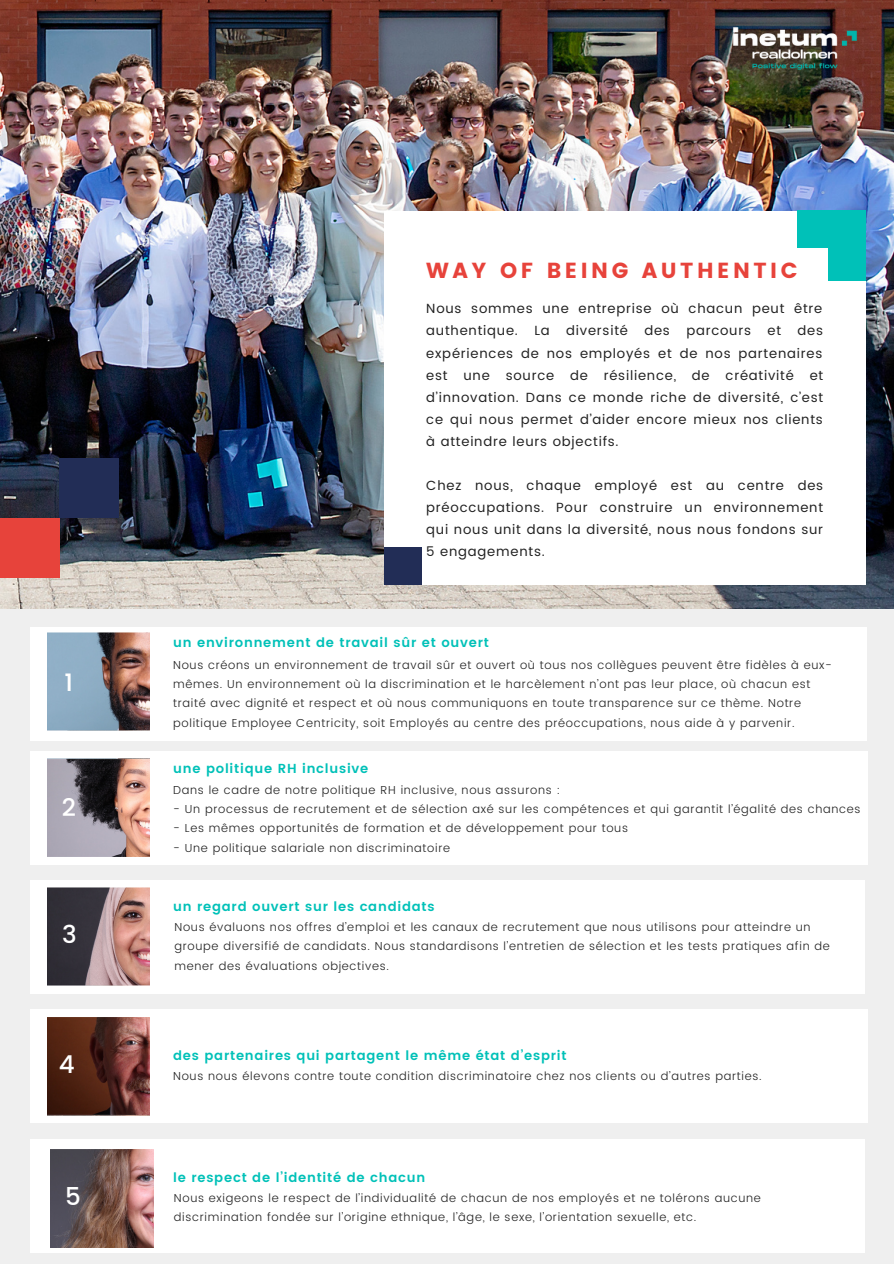
<style>
.page{position:relative;width:894px;height:1264px;background:#fff}
.page>*{position:absolute;margin:0;border:0;box-sizing:border-box;transform-origin:0 0}
.t1{font:500 24.6px "Poppins";color:#fff}
.t2{font:21.75px "Poppins";letter-spacing:.16em;color:#e7433b}
.t3{font:13.2px/22px "Poppins";letter-spacing:.06em;color:#222;text-align:justify}
.t4{font:600 13.05px "Poppins";letter-spacing:.06em;color:#00c1b8}
.t5{font:300 11.55px/19.2px "Poppins";letter-spacing:.06em;color:#222}
</style>
<div class="page">
<div style="left:0;top:0;width:893px;height:1263px;background:#efefef"></div>
<img style="left:0;top:0;width:893px;height:608px">
<div style="left:30px;top:627px;width:836px;height:114px;background:#fff"></div>
<img style="left:47px;top:632px;width:103px;height:98px">
<div style="left:384px;top:210px;width:481px;height:374px;background:#fff"></div>
<img style="left:723px;top:19px;width:143px;height:59px">
<div style="left:0;top:518px;width:60px;height:60px;background:#e7433b"></div>
<div style="left:59px;top:458px;width:60px;height:60px;background:#222d56"></div>
<div style="left:828px;top:210px;width:37px;height:38px;background:#00c1b8"></div>
<div style="left:797px;top:210px;width:37px;height:38px;background:#00c1b8"></div>
<div style="left:828px;top:243px;width:37px;height:38px;background:#00c1b8"></div>
<div style="left:384px;top:547px;width:37px;height:37px;background:#222d56"></div>
<div style="left:30px;top:751px;width:837px;height:113px;background:#fff"></div>
<div style="left:30px;top:879px;width:834px;height:114px;background:#fff"></div>
<div style="left:30px;top:1009px;width:837px;height:114px;background:#fff"></div>
<img style="left:47px;top:759px;width:103px;height:98px">
<img style="left:47px;top:887px;width:103px;height:98px">
<img style="left:47px;top:1017px;width:103px;height:98px">
<div style="left:30px;top:1138px;width:834px;height:114px;background:#fff"></div>
<img style="left:51px;top:1149px;width:102px;height:98px">
<h1 class="t1" style="left:64px;top:668px;width:10px">1</h1>
<h1 class="t1" style="left:62px;top:792px;width:16px">2</h1>
<h1 class="t1" style="left:62px;top:920px;width:16px">3</h1>
<h1 class="t1" style="left:59px;top:1050px;width:17px">4</h1>
<h1 class="t1" style="left:65px;top:1181px;width:17px">5</h1>
<h2 class="t2" style="left:426px;top:258px;width:372px">WAY OF BEING AUTHENTIC</h2>
<p class="t3" style="left:426px;top:298px;width:398px">Nous sommes une entreprise où chacun peut être authentique. La diversité des parcours et des expériences de nos employés et de nos partenaires est une source de résilience, de créativité et d’innovation. Dans ce monde riche de diversité, c’est ce qui nous permet d’aider encore mieux nos clients à atteindre leurs objectifs.</p>
<p class="t3" style="left:426px;top:474px;width:398px">Chez nous, chaque employé est au centre des préoccupations. Pour construire un environnement qui nous unit dans la diversité, nous nous fondons sur 5 engagements.</p>
<p class="t4" style="left:173px;top:635px;width:317px">un environnement de travail sûr et ouvert</p>
<p class="t5" style="left:173px;top:655px;width:660px">Nous créons un environnement de travail sûr et ouvert où tous nos collègues peuvent être fidèles à eux&shy;mêmes. Un environnement où la discrimination et le harcèlement n’ont pas leur place, où chacun est traité avec dignité et respect et où nous communiquons en toute transparence sur ce thème. Notre politique Employee Centricity, soit Employés au centre des préoccupations, nous aide à y parvenir.</p>
<p class="t4" style="left:173px;top:761px;width:197px">une politique RH inclusive</p>
<p class="t5" style="left:173px;top:780px;width:388px">Dans le cadre de notre politique RH inclusive, nous assurons :</p>
<p class="t5" style="left:173px;top:799px;width:688px">- Un processus de recrutement et de sélection axé sur les compétences et qui garantit l’égalité des chances</p>
<p class="t5" style="left:173px;top:818px;width:456px">- Les mêmes opportunités de formation et de développement pour tous</p>
<p class="t5" style="left:173px;top:838px;width:278px">- Une politique salariale non discriminatoire</p>
<p class="t4" style="left:173px;top:898px;width:263px">un regard ouvert sur les candidats</p>
<p class="t5" style="left:174px;top:917px;width:656px">Nous évaluons nos offres d’emploi et les canaux de recrutement que nous utilisons pour atteindre un groupe diversifié de candidats. Nous standardisons l’entretien de sélection et les tests pratiques afin de mener des évaluations objectives.</p>
<p class="t4" style="left:173px;top:1047px;width:395px">des partenaires qui partagent le même état d’esprit</p>
<p class="t5" style="left:173px;top:1066px;width:590px">Nous nous élevons contre toute condition discriminatoire chez nos clients ou d’autres parties.</p>
<p class="t4" style="left:173px;top:1169px;width:253px">le respect de l’identité de chacun</p>
<p class="t5" style="left:174px;top:1188px;width:588px">Nous exigeons le respect de l’individualité de chacun de nos employés et ne tolérons aucune discrimination fondée sur l’origine ethnique, l’âge, le sexe, l’orientation sexuelle, etc.</p>
</div>
